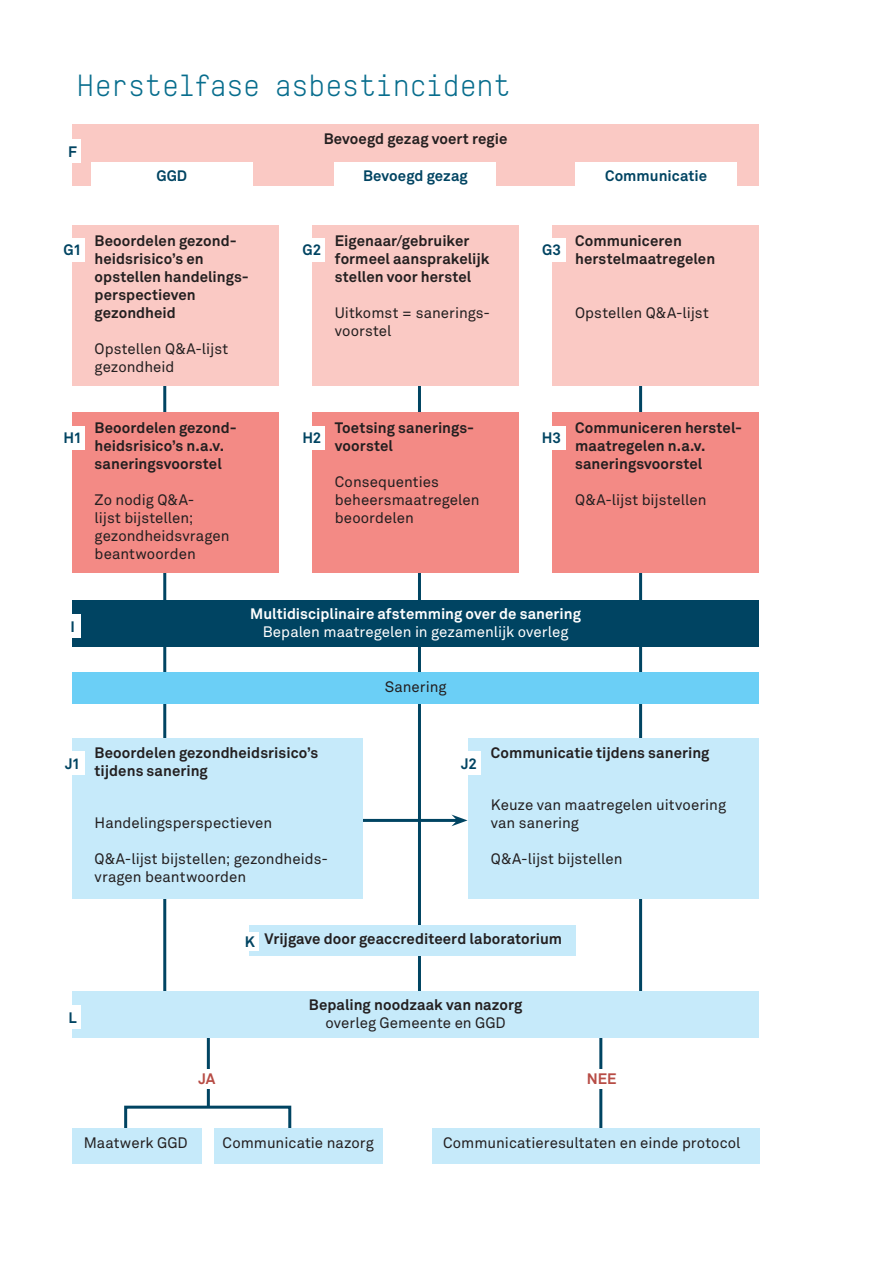
<style>
.page{position:relative;width:893px;height:1263px;background:#fff}
.page>*{position:absolute;margin:0;border:0;box-sizing:border-box;transform-origin:0 0}
.t1{font:30px "TSTARTW";letter-spacing:.015em;color:#076d8d}
.brood{font:700 15px/18px "Akkurat Std";letter-spacing:.005em;color:#231f20}
.brood-2{font:15px/18px "Akkurat Std";color:#231f20}
.opsom_zonder{font:15px "Akkurat Std";color:#231f20}
.opsom_zonder-2{font:700 15px "Akkurat Std";letter-spacing:.005em;color:#231f20}
.t2{font:700 15px "Akkurat Std";color:#004462}
.opsom_zonder-3{font:700 15px "Akkurat Std";color:#fff}
.brood-3{font:15px "Akkurat Std";color:#fff}
.t3{font:700 15px "Akkurat Std";color:#b74c45}
</style>
<div class="page">
<hr style="left:599px;top:1030px;width:3px;height:105px;background:#004462">
<hr style="left:207px;top:1026px;width:3px;height:82px;background:#004462">
<svg style="left:124px;top:1104px;width:168px;height:24px"></svg>
<hr style="left:351px;top:819px;width:106px;height:3px;background:#004462">
<svg style="left:451px;top:814px;width:17px;height:12px"></svg>
<hr style="left:163px;top:253px;width:3px;height:753px;background:#004462">
<hr style="left:418px;top:253px;width:3px;height:765px;background:#004462">
<hr style="left:639px;top:253px;width:3px;height:757px;background:#004462">
<div style="left:72px;top:225px;width:207px;height:160px;background:#fac9c4"></div>
<div style="left:72px;top:412px;width:207px;height:161px;background:#f38a85"></div>
<div style="left:72px;top:1128px;width:130px;height:35px;background:#c6eafa"></div>
<div style="left:432px;top:1128px;width:327px;height:35px;background:#c6eafa"></div>
<div style="left:214px;top:1128px;width:169px;height:35px;background:#c6eafa"></div>
<div style="left:72px;top:125px;width:687px;height:61px;background:#fac9c4"></div>
<div style="left:72px;top:600px;width:687px;height:46px;background:#004462"></div>
<div style="left:250px;top:925px;width:326px;height:31px;background:#c6eafa"></div>
<div style="left:72px;top:991px;width:687px;height:46px;background:#c6eafa"></div>
<div style="left:72px;top:672px;width:687px;height:32px;background:#6bcff6"></div>
<div style="left:313px;top:225px;width:206px;height:160px;background:#fac9c4"></div>
<div style="left:313px;top:412px;width:206px;height:161px;background:#f38a85"></div>
<div style="left:553px;top:225px;width:206px;height:160px;background:#fac9c4"></div>
<div style="left:553px;top:412px;width:206px;height:161px;background:#f38a85"></div>
<div style="left:55px;top:238px;width:30px;height:24px;background:#fff"></div>
<div style="left:55px;top:426px;width:30px;height:23px;background:#fff"></div>
<div style="left:55px;top:139px;width:26px;height:24px;background:#fff"></div>
<div style="left:55px;top:614px;width:26px;height:24px;background:#fff"></div>
<div style="left:233px;top:932px;width:26px;height:19px;background:#fff"></div>
<div style="left:55px;top:1005px;width:26px;height:24px;background:#fff"></div>
<div style="left:294px;top:238px;width:31px;height:24px;background:#fff"></div>
<div style="left:294px;top:426px;width:31px;height:23px;background:#fff"></div>
<div style="left:534px;top:238px;width:32px;height:24px;background:#fff"></div>
<div style="left:534px;top:426px;width:32px;height:23px;background:#fff"></div>
<div style="left:91px;top:162px;width:162px;height:24px;background:#fff"></div>
<div style="left:335px;top:162px;width:161px;height:24px;background:#fff"></div>
<div style="left:575px;top:162px;width:162px;height:24px;background:#fff"></div>
<div style="left:72px;top:738px;width:291px;height:161px;background:#c6eafa"></div>
<div style="left:469px;top:738px;width:290px;height:161px;background:#c6eafa"></div>
<div style="left:55px;top:751px;width:30px;height:24px;background:#fff"></div>
<div style="left:452px;top:751px;width:29px;height:24px;background:#fff"></div>
<div style="left:202px;top:1069px;width:17px;height:20px;background:#fff"></div>
<div style="left:594px;top:1069px;width:17px;height:20px;background:#fff"></div>
<p class="t1" style="left:77px;top:67px;width:435px">Herstelfase asbestincident</p>
<p class="t2" style="left:68px;top:142px;width:10px">F</p>
<p class="opsom_zonder-2" style="left:324px;top:129px;width:185px">Bevoegd gezag voert regie</p>
<p class="t2" style="left:156px;top:166px;width:32px">GGD</p>
<p class="t2" style="left:363px;top:166px;width:106px">Bevoegd gezag</p>
<p class="t2" style="left:605px;top:166px;width:104px">Communicatie</p>
<p class="t2" style="left:64px;top:241px;width:20px">G1</p>
<p class="brood" style="left:95px;top:231px;width:156px">Beoordelen gezond&shy;heidsrisico’s en opstellen handelings&shy;perspectieven gezondheid</p>
<p class="brood-2" style="left:95px;top:340px;width:135px">Opstellen Q&amp;A-lijst</p>
<p class="brood-2" style="left:95px;top:358px;width:81px">gezondheid</p>
<p class="t2" style="left:63px;top:429px;width:20px">H1</p>
<p class="brood" style="left:95px;top:418px;width:144px">Beoordelen gezond&shy;heidsrisico’s n.a.v. saneringsvoorstel</p>
<p class="brood-2" style="left:95px;top:490px;width:136px">Zo nodig Q&amp;A-<br>lijst bijstellen; gezondheidsvragen</p>
<p class="brood-2" style="left:95px;top:544px;width:103px">beantwoorden</p>
<p class="t2" style="left:303px;top:241px;width:20px">G2</p>
<p class="brood" style="left:335px;top:231px;width:136px">Eigenaar/gebruiker</p>
<p class="brood" style="left:335px;top:249px;width:156px">formeel aansprakelijk stellen voor herstel</p>
<p class="brood-2" style="left:335px;top:304px;width:157px">Uitkomst = sanerings-</p>
<p class="brood-2" style="left:335px;top:322px;width:58px">voorstel</p>
<p class="t2" style="left:302px;top:429px;width:21px">H2</p>
<p class="brood" style="left:335px;top:418px;width:141px">Toetsing sanerings&shy;voorstel</p>
<p class="brood-2" style="left:335px;top:472px;width:106px">Consequenties</p>
<p class="brood-2" style="left:335px;top:490px;width:146px">beheersmaatregelen</p>
<p class="brood-2" style="left:335px;top:508px;width:80px">beoordelen</p>
<p class="t2" style="left:542px;top:241px;width:20px">G3</p>
<p class="brood" style="left:575px;top:231px;width:108px">Communiceren</p>
<p class="brood" style="left:575px;top:249px;width:142px">herstelmaatregelen</p>
<p class="brood-2" style="left:575px;top:304px;width:135px">Opstellen Q&amp;A-lijst</p>
<p class="t2" style="left:542px;top:429px;width:21px">H3</p>
<p class="brood" style="left:575px;top:418px;width:169px">Communiceren herstel-</p>
<p class="brood" style="left:575px;top:436px;width:132px">maatregelen n.a.v.</p>
<p class="brood" style="left:575px;top:454px;width:129px">saneringsvoorstel</p>
<p class="brood-2" style="left:575px;top:490px;width:133px">Q&amp;A-lijst bijstellen</p>
<p class="t2" style="left:70px;top:617px;width:6px">I</p>
<p class="opsom_zonder-3" style="left:250px;top:605px;width:332px">Multidisciplinaire afstemming over de sanering</p>
<p class="brood-3" style="left:263px;top:623px;width:307px">Bepalen maatregelen in gezamenlijk overleg</p>
<p class="brood-2" style="left:385px;top:678px;width:63px">Sanering</p>
<p class="brood" style="left:95px;top:744px;width:225px">Beoordelen gezondheidsrisico’s</p>
<p class="brood" style="left:95px;top:762px;width:115px">tijdens sanering</p>
<p class="brood-2" style="left:95px;top:814px;width:179px">Handelingsperspectieven</p>
<p class="brood-2" style="left:95px;top:850px;width:235px">Q&amp;A-lijst bijstellen; gezondheids&shy;vragen beantwoorden</p>
<p class="t2" style="left:65px;top:754px;width:17px">J1</p>
<p class="t2" style="left:461px;top:754px;width:17px">J2</p>
<p class="brood" style="left:491px;top:744px;width:220px">Communicatie tijdens sanering</p>
<p class="brood-2" style="left:491px;top:796px;width:237px">Keuze van maatregelen uitvoering van sanering</p>
<p class="brood-2" style="left:491px;top:850px;width:133px">Q&amp;A-lijst bijstellen</p>
<p class="t2" style="left:69px;top:1008px;width:10px">L</p>
<p class="t2" style="left:245px;top:932px;width:12px">K</p>
<p class="opsom_zonder-2" style="left:265px;top:930px;width:299px">Vrijgave door geaccrediteerd laboratorium</p>
<p class="opsom_zonder-2" style="left:309px;top:996px;width:215px">Bepaling noodzaak van nazorg</p>
<p class="opsom_zonder" style="left:326px;top:1014px;width:182px">overleg Gemeente en GGD</p>
<p class="t3" style="left:199px;top:1069px;width:18px">JA</p>
<p class="t3" style="left:587px;top:1069px;width:31px">NEE</p>
<p class="opsom_zonder" style="left:84px;top:1134px;width:106px">Maatwerk GGD</p>
<p class="opsom_zonder" style="left:223px;top:1134px;width:153px">Communicatie nazorg</p>
<p class="opsom_zonder" style="left:443px;top:1134px;width:299px">Communicatieresultaten en einde protocol</p>
</div>
